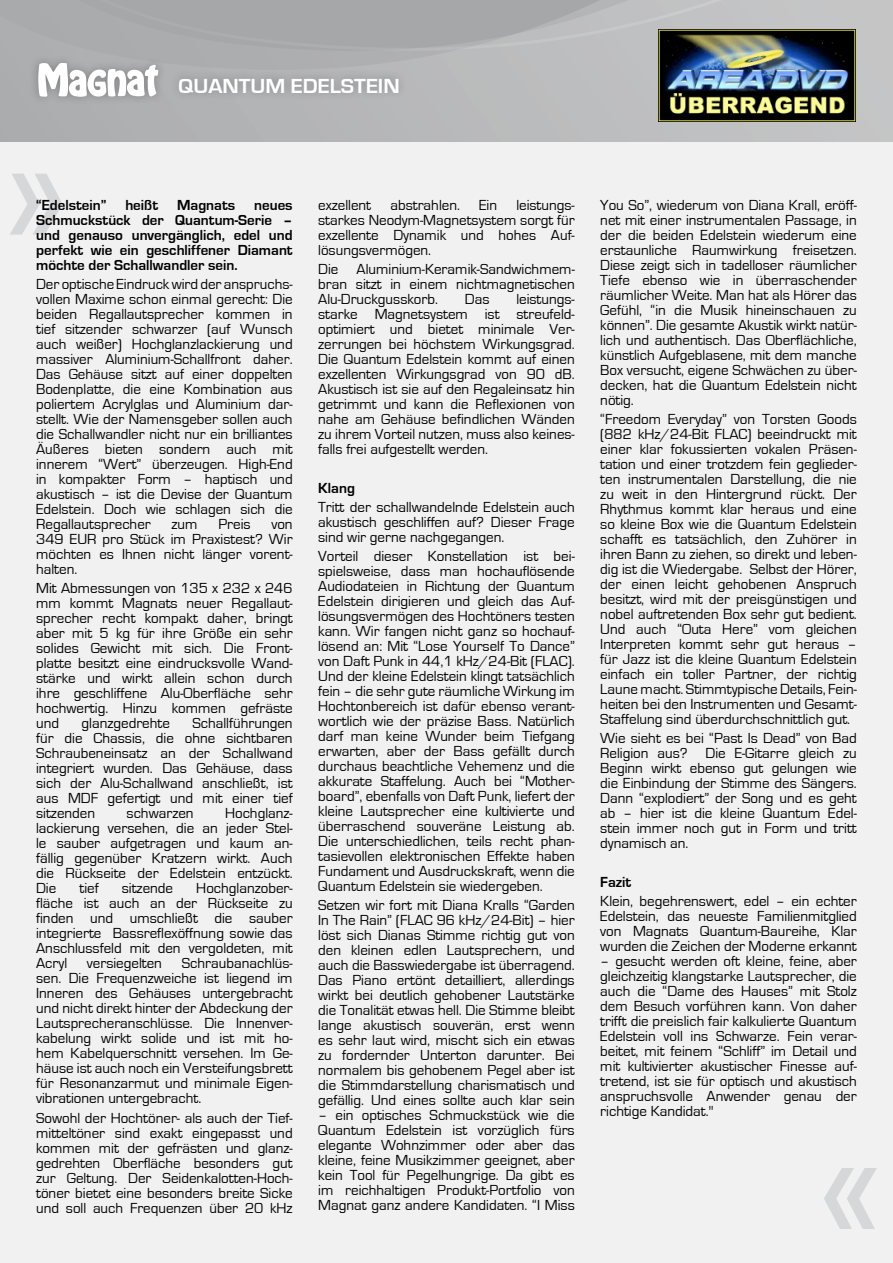
<style>
.page{position:relative;width:893px;height:1263px;background:#fff}
.page>*{position:absolute;margin:0;border:0;box-sizing:border-box;transform-origin:0 0}
.t1{font:700 21px "Eurostile";color:#fff;scale:1.06 1}
.t2{font:15px/15px "Eurostile";color:#000;text-align:justify}
.t3{font:700 15px/15px "Eurostile";color:#000;text-align:justify}
</style>
<div class="page">
<svg style="left:0;top:0;width:893px;height:142px;background:#b3b4b5"></svg>
<div style="left:0;top:142px;width:893px;height:1121px;background:#f1f1f2"></div>
<div style="left:28px;top:54px;width:140px;height:52px;background:#abacae"></div>
<svg style="left:38px;top:62px;width:120px;height:35px"></svg>
<div style="left:170px;top:69px;width:238px;height:33px;background:#abacae"></div>
<img style="left:659px;top:29px;width:196px;height:92px">
<svg style="left:10px;top:174px;width:53px;height:61px"></svg>
<svg style="left:824px;top:1168px;width:53px;height:61px"></svg>
<h1 class="t1" style="left:179px;top:74px;width:206px">Quantum Edelstein</h1>
<p class="t3" style="left:36px;top:198px;width:72px">“Edelstein”</p>
<p class="t3" style="left:125px;top:198px;width:34px">heißt</p>
<p class="t3" style="left:177px;top:198px;width:60px">Magnats</p>
<p class="t3" style="left:36px;top:198px;width:258px;text-indent:218px">neues Schmuckstück der Quantum-Serie – und genauso unvergänglich, edel und perfekt wie ein geschliffener Diamant möchte der Schallwandler sein.</p>
<p class="t2" style="left:36px;top:277px;width:258px">Der optische Eindruck wird der anspruchs&shy;vollen Maxime schon einmal gerecht: Die beiden Regallautsprecher kommen in tief sitzender schwarzer (auf Wunsch auch weißer) Hochglanzlackierung und massiver Aluminium-Schallfront daher.<br>Das Gehäuse sitzt auf einer doppelten Bodenplatte, die eine Kombination aus poliertem Acrylglas und Aluminium dar&shy;stellt. Wie der Namensgeber sollen auch die Schallwandler nicht nur ein brilliantes Äußeres bieten sondern auch mit innerem “Wert” überzeugen. High-End in kompakter Form – haptisch und akustisch – ist die Devise der Quantum Edelstein. Doch wie schlagen sich die Regallautsprecher</p>
<p class="t2" style="left:172px;top:517px;width:28px">zum</p>
<p class="t2" style="left:218px;top:517px;width:34px">Preis</p>
<p class="t2" style="left:36px;top:517px;width:258px;text-indent:235px">von 349 EUR pro Stück im Praxistest? Wir möchten es Ihnen nicht länger vorent&shy;halten.</p>
<p class="t2" style="left:36px;top:581px;width:258px">Mit Abmessungen von 135 x 232 x 246 mm kommt Magnats neuer Regallaut&shy;sprecher recht kompakt daher, bringt aber mit 5 kg für ihre Größe ein sehr solides Gewicht mit sich. Die Front&shy;platte besitzt eine eindrucksvolle Wand&shy;stärke und wirkt allein schon durch ihre geschliffene Alu-Oberfläche sehr hochwertig. Hinzu kommen gefräste und</p>
<p class="t2" style="left:36px;top:716px;width:258px;text-indent:156px">Schallführungen für die Chassis, die ohne sichtbaren Schraubeneinsatz an der Schallwand integriert wurden. Das Gehäuse, dass sich der Alu-Schallwand anschließt, ist aus MDF gefertigt und mit einer tief sitzenden</p>
<p class="t2" style="left:82px;top:716px;width:90px">glanzgedrehte</p>
<p class="t2" style="left:36px;top:806px;width:258px;text-indent:189px">Hochglanz&shy;lackierung versehen, die an jeder Stel&shy;le sauber aufgetragen und kaum an&shy;fällig gegenüber Kratzern wirkt. Auch die Rückseite der Edelstein entzückt.<br>Die</p>
<p class="t2" style="left:127px;top:806px;width:69px">schwarzen</p>
<p class="t2" style="left:79px;top:881px;width:21px">tief</p>
<p class="t2" style="left:122px;top:881px;width:53px">sitzende</p>
<p class="t2" style="left:36px;top:881px;width:258px;text-indent:160px">Hochglanzober&shy;fläche ist auch an der Rückseite zu finden und umschließt die sauber integrierte Bassreflexöffnung sowie das Anschlussfeld mit den vergoldeten, mit Acryl</p>
<p class="t2" style="left:36px;top:956px;width:258px;text-indent:146px">Schraubanachlüs&shy;sen. Die Frequenzweiche ist liegend im Inneren des Gehäuses untergebracht und nicht direkt hinter der Abdeckung der Lautsprecheranschlüsse. Die Innenver&shy;kabelung wirkt solide und ist mit ho&shy;hem Kabelquerschnitt versehen. Im Ge&shy;häuse ist auch noch ein Versteifungsbrett für Resonanzarmut und minimale Eigen&shy;vibrationen untergebracht.</p>
<p class="t2" style="left:36px;top:1110px;width:258px">Sowohl der Hochtöner- als auch der Tief&shy;mitteltöner sind exakt eingepasst und kommen mit der gefrästen und glanz&shy;gedrehten Oberfläche besonders gut zur Geltung. Der Seidenkalotten-Hoch&shy;töner bietet eine besonders breite Sicke und soll auch Frequenzen über 20 kHz</p>
<p class="t2" style="left:87px;top:956px;width:77px">versiegelten</p>
<p class="t2" style="left:318px;top:198px;width:258px;text-indent:198px">leistungs&shy;starkes Neodym-Magnetsystem sorgt für exzellente Dynamik und hohes Auf&shy;lösungsvermögen.</p>
<p class="t2" style="left:318px;top:262px;width:258px">Die Aluminium-Keramik-Sandwichmem&shy;bran sitzt in einem nichtmagnetischen Alu-Druckgusskorb.</p>
<p class="t2" style="left:318px;top:198px;width:54px">exzellent</p>
<p class="t2" style="left:390px;top:198px;width:71px">abstrahlen.</p>
<p class="t2" style="left:479px;top:198px;width:20px">Ein</p>
<p class="t2" style="left:318px;top:292px;width:258px;text-indent:198px">leistungs&shy;starke Magnetsystem ist streufeld&shy;optimiert und bietet minimale Ver&shy;zerrungen bei höchstem Wirkungsgrad.<br>Die Quantum Edelstein kommt auf einen exzellenten Wirkungsgrad von 90 dB.<br>Akustisch ist sie auf den Regaleinsatz hin getrimmt und kann die Reflexionen von nahe am Gehäuse befindlichen Wänden zu ihrem Vorteil nutzen, muss also keines&shy;falls frei aufgestellt werden.</p>
<p class="t3" style="left:318px;top:480px;width:38px">Klang</p>
<p class="t2" style="left:318px;top:500px;width:258px">Tritt der schallwandelnde Edelstein auch akustisch geschliffen auf? Dieser Frage sind wir gerne nachgegangen.</p>
<p class="t2" style="left:318px;top:549px;width:258px">Vorteil dieser Konstellation ist bei&shy;spielsweise, dass man hochauflösende Audiodateien in Richtung der Quantum Edelstein dirigieren und gleich das Auf&shy;lösungsvermögen des Hochtöners testen kann. Wir fangen nicht ganz so hochauf&shy;lösend an: Mit “Lose Yourself To Dance” von Daft Punk in 44,1 kHz/24-Bit (FLAC).<br>Und der kleine Edelstein klingt tatsächlich fein – die sehr gute räumliche Wirkung im Hochtonbereich ist dafür ebenso verant&shy;wortlich wie der präzise Bass. Natürlich darf man keine Wunder beim Tiefgang erwarten, aber der Bass gefällt durch durchaus beachtliche Vehemenz und die akkurate Staffelung. Auch bei “Mother&shy;board”, ebenfalls von Daft Punk, liefert der kleine Lautsprecher eine kultivierte und überraschend souveräne Leistung ab.<br>Die unterschiedlichen, teils recht phan&shy;tasievollen elektronischen Effekte haben Fundament und Ausdruckskraft, wenn die Quantum Edelstein sie wiedergeben.</p>
<p class="t2" style="left:318px;top:898px;width:258px">Setzen wir fort mit Diana Kralls “Garden In The Rain” (FLAC 96 kHz/24-Bit) – hier löst sich Dianas Stimme richtig gut von den kleinen edlen Lautsprechern, und auch die Basswiedergabe ist überragend.<br>Das Piano ertönt detailliert, allerdings wirkt bei deutlich gehobener Lautstärke die Tonalität etwas hell. Die Stimme bleibt lange akustisch souverän, erst wenn es sehr laut wird, mischt sich ein etwas zu fordernder Unterton darunter. Bei normalem bis gehobenem Pegel aber ist die Stimmdarstellung charismatisch und gefällig. Und eines sollte auch klar sein</p>
<p class="t2" style="left:318px;top:1108px;width:258px">– ein optisches Schmuckstück wie die Quantum Edelstein ist vorzüglich fürs elegante Wohnzimmer oder aber das kleine, feine Musikzimmer geeignet, aber kein Tool für Pegelhungrige. Da gibt es im reichhaltigen Produkt-Portfolio von Magnat ganz andere Kandidaten. “I Miss</p>
<p class="t2" style="left:465px;top:292px;width:26px">Das</p>
<p class="t2" style="left:600px;top:198px;width:258px">You So”, wiederum von Diana Krall, eröff&shy;net mit einer instrumentalen Passage, in der die beiden Edelstein wiederum eine erstaunliche Raumwirkung freisetzen.<br>Diese zeigt sich in tadelloser räumlicher Tiefe ebenso wie in überraschender räumlicher Weite. Man hat als Hörer das Gefühl, “in die Musik hineinschauen zu können”. Die gesamte Akustik wirkt natür&shy;lich und authentisch. Das Oberflächliche, künstlich Aufgeblasene, mit dem manche Box versucht, eigene Schwächen zu über&shy;decken, hat die Quantum Edelstein nicht nötig.</p>
<p class="t2" style="left:600px;top:412px;width:258px">“Freedom Everyday” von Torsten Goods (882 kHz/24-Bit FLAC) beeindruckt mit einer klar fokussierten vokalen Präsen&shy;tation und einer trotzdem fein geglieder&shy;ten instrumentalen Darstellung, die nie zu weit in den Hintergrund rückt. Der Rhythmus kommt klar heraus und eine so kleine Box wie die Quantum Edelstein schafft es tatsächlich, den Zuhörer in ihren Bann zu ziehen, so direkt und leben&shy;dig ist die Wiedergabe. Selbst der Hörer, der einen leicht gehobenen Anspruch besitzt, wird mit der preisgünstigen und nobel auftretenden Box sehr gut bedient.<br>Und auch “Outa Here” vom gleichen Interpreten kommt sehr gut heraus – für Jazz ist die kleine Quantum Edelstein einfach ein toller Partner, der richtig Laune macht. Stimmtypische Details, Fein&shy;heiten bei den Instrumenten und Gesamt-Staffelung sind überdurchschnittlich gut.</p>
<p class="t2" style="left:600px;top:731px;width:258px">Wie sieht es bei “Past Is Dead” von Bad Religion aus? Die E-Gitarre gleich zu Beginn wirkt ebenso gut gelungen wie die Einbindung der Stimme des Sängers.<br>Dann “explodiert” der Song und es geht ab – hier ist die kleine Quantum Edel&shy;stein immer noch gut in Form und tritt dynamisch an.</p>
<p class="t3" style="left:600px;top:875px;width:33px">Fazit</p>
<p class="t2" style="left:600px;top:894px;width:258px">Klein, begehrenswert, edel – ein echter Edelstein, das neueste Familienmitglied von Magnats Quantum-Baureihe, Klar wurden die Zeichen der Moderne erkannt</p>
<p class="t2" style="left:600px;top:954px;width:258px">– gesucht werden oft kleine, feine, aber gleichzeitig klangstarke Lautsprecher, die auch die “Dame des Hauses” mit Stolz dem Besuch vorführen kann. Von daher trifft die preislich fair kalkulierte Quantum Edelstein voll ins Schwarze. Fein verar&shy;beitet, mit feinem “Schliff” im Detail und mit kultivierter akustischer Finesse auf&shy;tretend, ist sie für optisch und akustisch anspruchsvolle Anwender genau der richtige Kandidat."</p>
</div>
